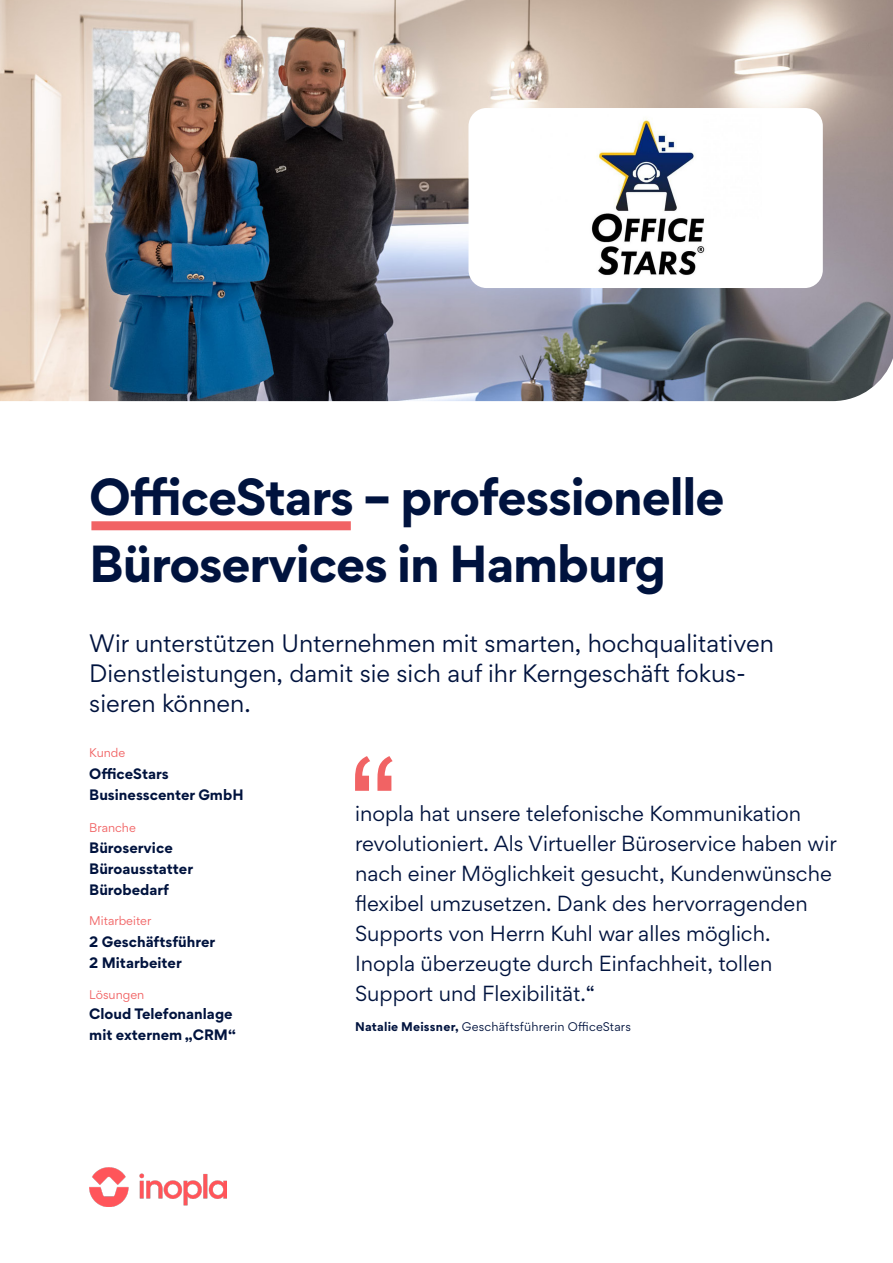
<style>
.page{position:relative;width:893px;height:1263px;background:#fff}
.page>*{position:absolute;margin:0;border:0;box-sizing:border-box;transform-origin:0 0}
.Headline_01{font:700 46.5px "Gordita";letter-spacing:-.025em;color:#00133e}
.Subline{font:22.5px/30px "Gordita";color:#00133e}
.Zitat{font:19.5px/30px "Gordita";color:#00133e}
.Facts_links{font:700 13.5px "Gordita";color:#00133e}
.Zitat_Underline{font:11.25px "Gordita";letter-spacing:.015em;color:#00133e}
.Zitat_Underline-2{font:11.25px "Gordita";color:#f16364}
.s1{font-weight:700}
</style>
<div class="page">
<img style="left:0;top:0;width:893px;height:401px">
<div style="left:468px;top:108px;width:355px;height:180px;background:#fff;border-radius:18px"></div>
<svg style="left:355px;top:756px;width:38px;height:35px"></svg>
<img style="left:591px;top:118px;width:114px;height:157px">
<div style="left:91px;top:521px;width:260px;height:9px;background:#f16364"></div>
<img style="left:89px;top:1167px;width:138px;height:39px">
<p class="Headline_01" style="left:89px;top:459px;width:637px">OfficeStars – professionelle</p>
<p class="Headline_01" style="left:89px;top:527px;width:579px">Büroservices in Hamburg</p>
<p class="Subline" style="left:89px;top:627px;width:686px">Wir unterstützen Unternehmen mit smarten, hochqualitativen<br>Dienstleistungen, damit sie sich auf ihr Kerngeschäft fokus-</p>
<p class="Subline" style="left:89px;top:687px;width:163px">sieren können.</p>
<p class="Zitat_Underline-2" style="left:89px;top:745px;width:38px">Kunde</p>
<p class="Facts_links" style="left:89px;top:763px;width:81px">OfficeStars</p>
<p class="Facts_links" style="left:89px;top:784px;width:156px">Businesscenter GmbH</p>
<p class="Zitat_Underline-2" style="left:89px;top:820px;width:48px">Branche</p>
<p class="Facts_links" style="left:89px;top:837px;width:85px">Büroservice</p>
<p class="Facts_links" style="left:89px;top:858px;width:105px">Büroausstatter</p>
<p class="Facts_links" style="left:89px;top:879px;width:81px">Bürobedarf</p>
<p class="Zitat_Underline-2" style="left:89px;top:913px;width:63px">Mitarbeiter</p>
<p class="Facts_links" style="left:89px;top:931px;width:128px">2 Geschäftsführer</p>
<p class="Facts_links" style="left:89px;top:952px;width:94px">2 Mitarbeiter</p>
<p class="Zitat_Underline-2" style="left:89px;top:986px;width:57px">Lösungen</p>
<p class="Facts_links" style="left:89px;top:1003px;width:145px">Cloud Telefonanlage</p>
<p class="Facts_links" style="left:89px;top:1024px;width:148px">mit externem „CRM“</p>
<p class="Zitat" style="left:355px;top:797px;width:483px">inopla hat unsere telefonische Kommunikation revolutioniert. Als Virtueller Büroservice haben wir nach einer Möglichkeit gesucht, Kundenwünsche flexibel umzusetzen. Dank des hervorragenden Supports von Herrn Kuhl war alles möglich.</p>
<p class="Zitat" style="left:355px;top:947px;width:419px">Inopla überzeugte durch Einfachheit, tollen<br>Support und Flexibilität.“</p>
<p class="Zitat_Underline" style="left:355px;top:1018px;width:277px"><span class="s1">Natalie Meissner,</span> Geschäftsführerin OfficeStars</p>
</div>
